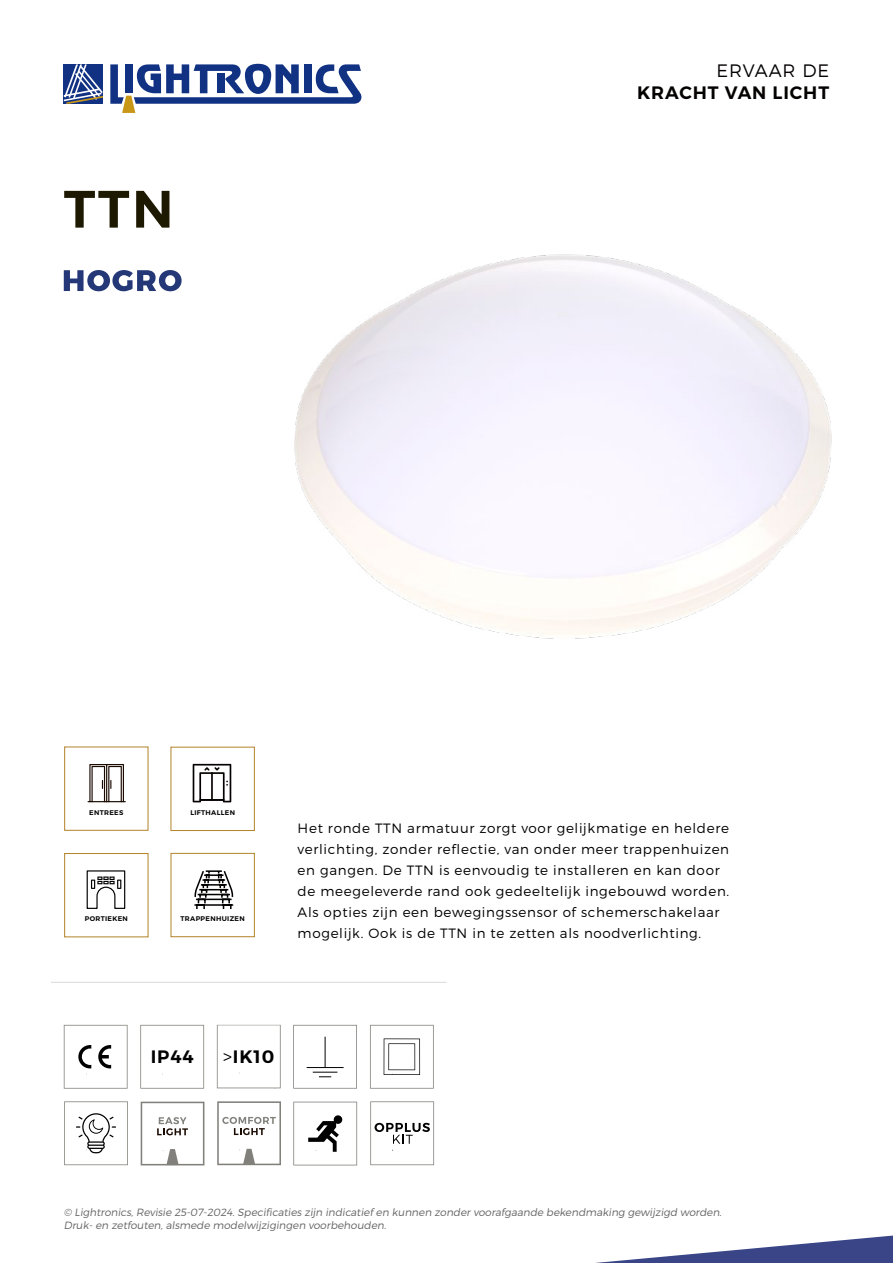
<style>
.page{position:relative;width:893px;height:1263px;background:#fff}
.page>*{position:absolute;margin:0;border:0;box-sizing:border-box;transform-origin:0 0}
.t1{font:52.5px "Trueno S Bd";color:#1d1800}
.t2{font:18px "Trueno S Bd";letter-spacing:.05em;color:#040000}
.t3{font:18px "Trueno S Bd";letter-spacing:.05em;color:#000}
.t4{font:18px "Trueno Lt";letter-spacing:.05em;color:#040000}
.t5{font:13.5px/21px "Trueno Lt";letter-spacing:.05em;color:#000}
.t6{font:10.5px/12.6px "Trueno Lt It";color:#636363}
.t7{font:6.75px "Trueno S Bd";letter-spacing:.05em;color:#000}
.s1{font-family:"Trueno Lt"}
</style>
<div class="page">
<svg style="left:595px;top:1235px;width:298px;height:28px"></svg>
<svg style="left:64px;top:64px;width:39px;height:40px"></svg>
<svg style="left:110px;top:64px;width:251px;height:49px"></svg>
<svg style="left:194px;top:870px;width:40px;height:39px"></svg>
<div style="left:170px;top:853px;width:85px;height:84px;border:1px solid #b4852d"></div>
<svg style="left:86px;top:870px;width:40px;height:39px"></svg>
<div style="left:64px;top:853px;width:85px;height:84px;border:1px solid #b4852d"></div>
<svg style="left:87px;top:764px;width:39px;height:39px"></svg>
<div style="left:64px;top:746px;width:85px;height:85px;border:1px solid #b4852d"></div>
<svg style="left:193px;top:764px;width:38px;height:38px"></svg>
<div style="left:170px;top:747px;width:85px;height:84px;border:1px solid #b4852d"></div>
<svg style="left:293px;top:1025px;width:64px;height:64px"></svg>
<hr style="left:325px;top:1037px;width:1px;height:30px;background:#050000">
<svg style="left:141px;top:1102px;width:63px;height:63px"></svg>
<svg style="left:140px;top:1025px;width:64px;height:64px"></svg>
<svg style="left:217px;top:1101px;width:64px;height:64px"></svg>
<svg style="left:293px;top:1102px;width:64px;height:63px"></svg>
<svg style="left:370px;top:1101px;width:64px;height:64px"></svg>
<svg style="left:370px;top:1025px;width:64px;height:64px"></svg>
<svg style="left:64px;top:1025px;width:64px;height:64px"></svg>
<hr style="left:51px;top:982px;width:395px;height:1px;background:#dddcdb">
<svg style="left:217px;top:1025px;width:64px;height:63px"></svg>
<svg style="left:64px;top:1101px;width:64px;height:64px"></svg>
<svg style="left:64px;top:270px;width:118px;height:21px"></svg>
<img style="left:294px;top:254px;width:538px;height:385px">
<h1 class="t1" style="left:64px;top:176px;width:111px">TTN</h1>
<h2 class="t4" style="left:717px;top:60px;width:114px">ERVAAR DE</h2>
<h2 class="t2" style="left:637px;top:81px;width:194px">KRACHT VAN LICHT</h2>
<p class="t7" style="left:89px;top:808px;width:36px">ENTREES</p>
<p class="t7" style="left:190px;top:808px;width:46px">LIFTHALLEN</p>
<p class="t7" style="left:85px;top:915px;width:45px">PORTIEKEN</p>
<p class="t7" style="left:181px;top:915px;width:66px">TRAPPENHUIZEN</p>
<p class="t5" style="left:298px;top:817px;width:433px">Het ronde TTN armatuur zorgt voor gelijkmatige en heldere verlichting, zonder reflectie, van onder meer trappenhuizen en gangen. De TTN is eenvoudig te installeren en kan door de meegeleverde rand ook gedeeltelijk ingebouwd worden.<br>Als opties zijn een bewegingssensor of schemerschakelaar mogelijk. Ook is de TTN in te zetten als noodverlichting.</p>
<h2 class="t3" style="left:151px;top:1045px;width:44px">IP44</h2>
<h2 class="t3" style="left:223px;top:1045px;width:53px"><span class="s1">&gt;</span>IK10</h2>
<p class="t6" style="left:64px;top:1206px;width:659px">© Lightronics, Revisie 25-07-2024. Specificaties zijn indicatief en kunnen zonder voorafgaande bekendmaking gewijzigd worden.<br>Druk- en zetfouten, alsmede modelwijzigingen voorbehouden.</p>
</div>
